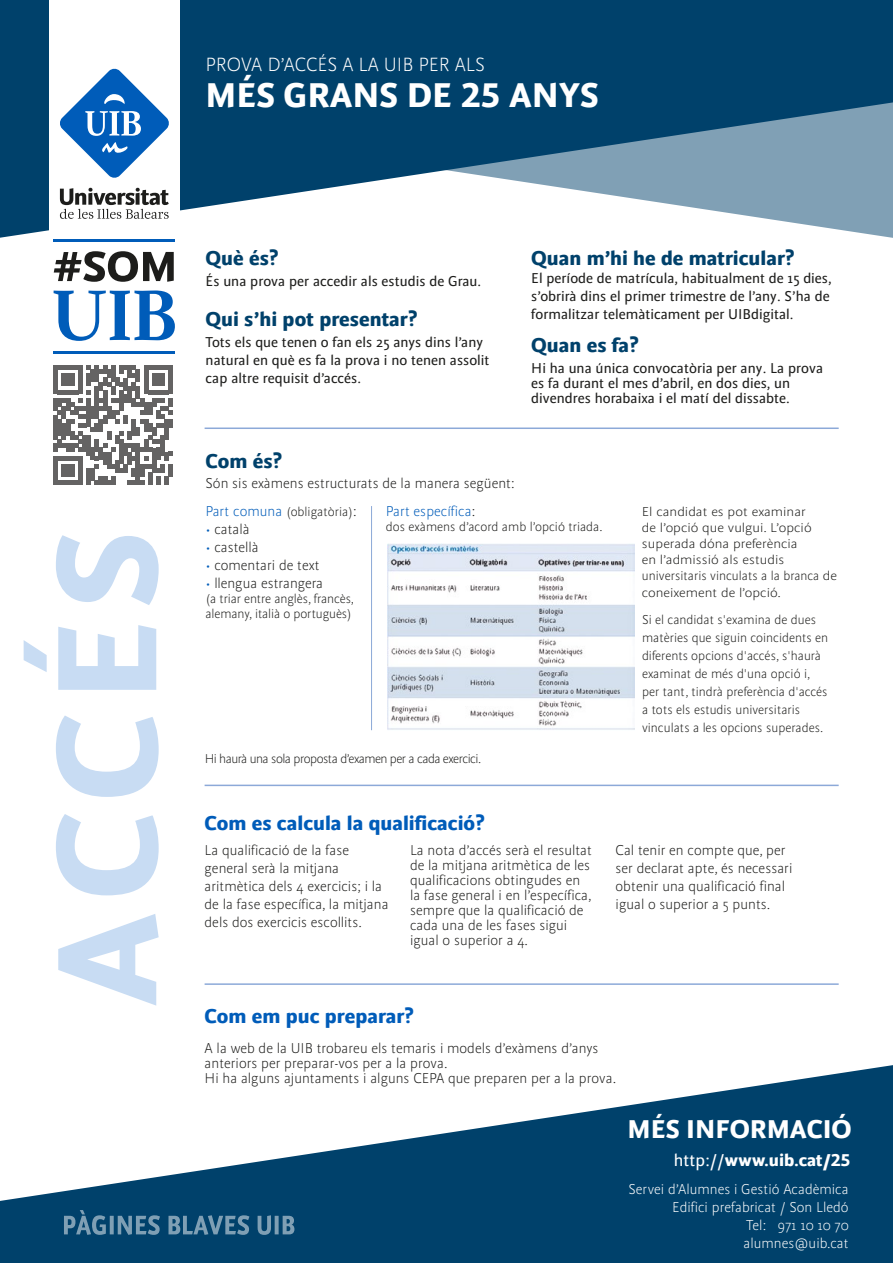
<style>
.page{position:relative;width:893px;height:1263px;background:#fff}
.page>*{position:absolute;margin:0;border:0;box-sizing:border-box;transform-origin:0 0}
.t1{font:700 148.5px "UI Bsans";letter-spacing:.085em;color:#c8dcf3}
.t2{font:700 36px "UI Bsans";color:#fff}
.t3{font:700 27px "UI Bsans";color:#fff}
.t4{font:700 21px "UI Bsans";color:#00416b}
.t5{font:700 21px "UI Bsans";color:#005cb9}
.t6{font:20.1px "UI Bsans D Light";color:#fff}
.t7{font:700 18px "UI Bsans";color:#fff}
.t8{font:15px/15px "UI Bsans D Light";color:#1d1d1b}
.t9{font:15px/18px "UI Bsans D";color:#1d1d1b}
.t10{font:15px/18px "UI Bsans D Light";color:#fff;text-align:right}
.t11{font:15px "UI Bsans D Light";color:#005cb9}
.t12{font:300 13.5px/18px "UI Bsans";color:#1d1d1b}
.t13{font:300 13.5px/16.2px "UI Bsans";color:#1d1d1b;scale:1.1 1}
.t14{font:13.5px/15px "UI Bsans D Light";letter-spacing:-.01em;color:#1d1d1b}
.t15{font:13.5px "UI Bsans D Light";letter-spacing:-.04em;color:#1d1d1b}
.s1{font-size:15px;color:#005cb9}
.s2{font-size:15px}
.s3{color:#005cb9}
.s4{color:#1d1d1b}
.s5{font-weight:400}
</style>
<div class="page">
<svg style="left:0;top:0;width:893px;height:238px;fill:#00416b"></svg>
<div style="left:49px;top:0;width:130px;height:490px;background:#fff"></div>
<svg style="left:60px;top:68px;width:109px;height:110px"></svg>
<svg style="left:60px;top:188px;width:109px;height:31px"></svg>
<hr style="left:54px;top:239px;width:121px;height:2px;background:#005cb9">
<hr style="left:54px;top:351px;width:121px;height:3px;background:#005cb9">
<svg style="left:54px;top:251px;width:120px;height:31px"></svg>
<svg style="left:54px;top:290px;width:121px;height:51px"></svg>
<svg style="left:54px;top:365px;width:119px;height:120px"></svg>
<hr style="left:169px;top:464px;width:4px;height:13px;background:#646363">
<hr style="left:205px;top:427px;width:634px;height:2px;background:#8ca9d8">
<hr style="left:205px;top:785px;width:634px;height:1px;background:#8ca9d8">
<svg style="left:0;top:1065px;width:893px;height:198px;fill:#00416b"></svg>
<svg style="left:64px;top:1210px;width:230px;height:25px;background:#2f6486"></svg>
<img style="left:387px;top:544px;width:248px;height:186px">
<hr style="left:205px;top:983px;width:634px;height:2px;background:#8ca9d8">
<hr style="left:371px;top:506px;width:1px;height:224px;background:#8ca9d8">
<h3 class="t6" style="left:206px;top:54px;width:281px">PROVA D’ACCÉS A LA UIB PER ALS</h3>
<h2 class="t2" style="left:206px;top:74px;width:394px">MÉS GRANS DE 25 ANYS</h2>
<h1 class="t1" style="left:18px;top:1006px;width:475px;rotate:-90deg">ACCÉS</h1>
<h3 class="t4" style="left:206px;top:246px;width:74px">Què és?</h3>
<p class="t9" style="left:206px;top:273px;width:277px">És una prova per accedir als estudis de Grau.</p>
<h3 class="t4" style="left:206px;top:307px;width:213px">Qui s’hi pot presentar?</h3>
<p class="t9" style="left:206px;top:334px;width:285px">Tots els que tenen o fan els 25 anys dins l’any natural en què es fa la prova i no tenen assolit cap altre requisit d’accés.</p>
<h3 class="t4" style="left:531px;top:246px;width:265px">Quan m’hi he de matricular?</h3>
<p class="t9" style="left:531px;top:270px;width:302px">El període de matrícula, habitualment de 15 dies, s’obrirà dins el primer trimestre de l’any. S’ha de formalitzar telemàticament per UIBdigital.</p>
<h3 class="t4" style="left:531px;top:333px;width:109px">Quan es fa?</h3>
<p class="t9" style="left:531px;top:361px;width:293px;line-height:15px">Hi ha una única convocatòria per any. La prova es fa durant el mes d’abril, en dos dies, un divendres horabaixa i el matí del dissabte.</p>
<h3 class="t4" style="left:206px;top:448px;width:78px">Com és?</h3>
<p class="t14" style="left:206px;top:504px;width:153px"><span class="s1">Part comuna</span> (obligatòria)<span class="s2">:</span></p>
<p class="t8" style="left:206px;top:522px;width:46px"><span class="s3">•</span> català</p>
<p class="t8" style="left:206px;top:540px;width:55px"><span class="s3">•</span> castellà</p>
<p class="t8" style="left:206px;top:558px;width:116px"><span class="s3">•</span> comentari de text</p>
<p class="t8" style="left:206px;top:576px;width:119px"><span class="s3">•</span> llengua estrangera</p>
<p class="t14" style="left:206px;top:591px;width:150px">(a triar entre anglès, francès, alemany, italià o portuguès)</p>
<p class="t8" style="left:206px;top:475px;width:311px">Són sis exàmens estructurats de la manera següent:</p>
<p class="t11" style="left:386px;top:503px;width:91px">Part específica<span class="s4">:</span></p>
<p class="t14" style="left:386px;top:519px;width:218px">dos exàmens d’acord amb l’opció triada.</p>
<p class="t15" style="left:205px;top:752px;width:278px">Hi haurà una sola proposta d’examen per a cada exercici.</p>
<h3 class="t5" style="left:205px;top:811px;width:282px">Com es calcula la qualificació?</h3>
<p class="t13" style="left:642px;top:503px;width:179px">El candidat es pot examinar<br>de l’opció que vulgui. L’opció superada dóna preferència<br>en l’admissió als estudis universitaris vinculats a la branca de coneixement de l’opció.</p>
<p class="t12" style="left:642px;top:611px;width:188px">Si el candidat s'examina de dues matèries que siguin coincidents en diferents opcions d'accés, s'haurà examinat de més d'una opció i, per tant, tindrà preferència d'accés a tots els estudis universitaris vinculats a les opcions superades.</p>
<p class="t8" style="left:205px;top:841px;width:186px;line-height:18px">La qualificació de la fase general serà la mitjana aritmètica dels 4 exercicis; i la de la fase específica, la mitjana dels dos exercicis escollits.</p>
<p class="t8" style="left:410px;top:843px;width:183px">La nota d’accés serà el resultat de la mitjana aritmètica de les qualificacions obtingudes en la fase general i en l’específica, sempre que la qualificació de cada una de les fases sigui igual o superior a 4.</p>
<p class="t8" style="left:616px;top:841px;width:178px;line-height:18px">Cal tenir en compte que, per ser declarat apte, és necessari obtenir una qualificació final igual o superior a 5 punts.</p>
<h3 class="t5" style="left:205px;top:1003px;width:211px">Com em puc preparar?</h3>
<p class="t8" style="left:205px;top:1041px;width:413px">A la web de la UIB trobareu els temaris i models d’exàmens d’anys anteriors per preparar-vos per a la prova.<br>Hi ha alguns ajuntaments i alguns CEPA que preparen per a la prova.</p>
<h3 class="t3" style="left:628px;top:1113px;width:226px">MÉS INFORMACIÓ</h3>
<p class="t7" style="left:674px;top:1149px;width:178px"><span class="s5">http://</span>www.uib.cat/25</p>
<p class="t10" style="left:628px;top:1181px;width:222px">Servei d’Alumnes i Gestió Acadèmica<br>Edifici prefabricat / Son Lledó<br>Tel: 971 10 10 70<br>alumnes@uib.cat</p>
</div>
